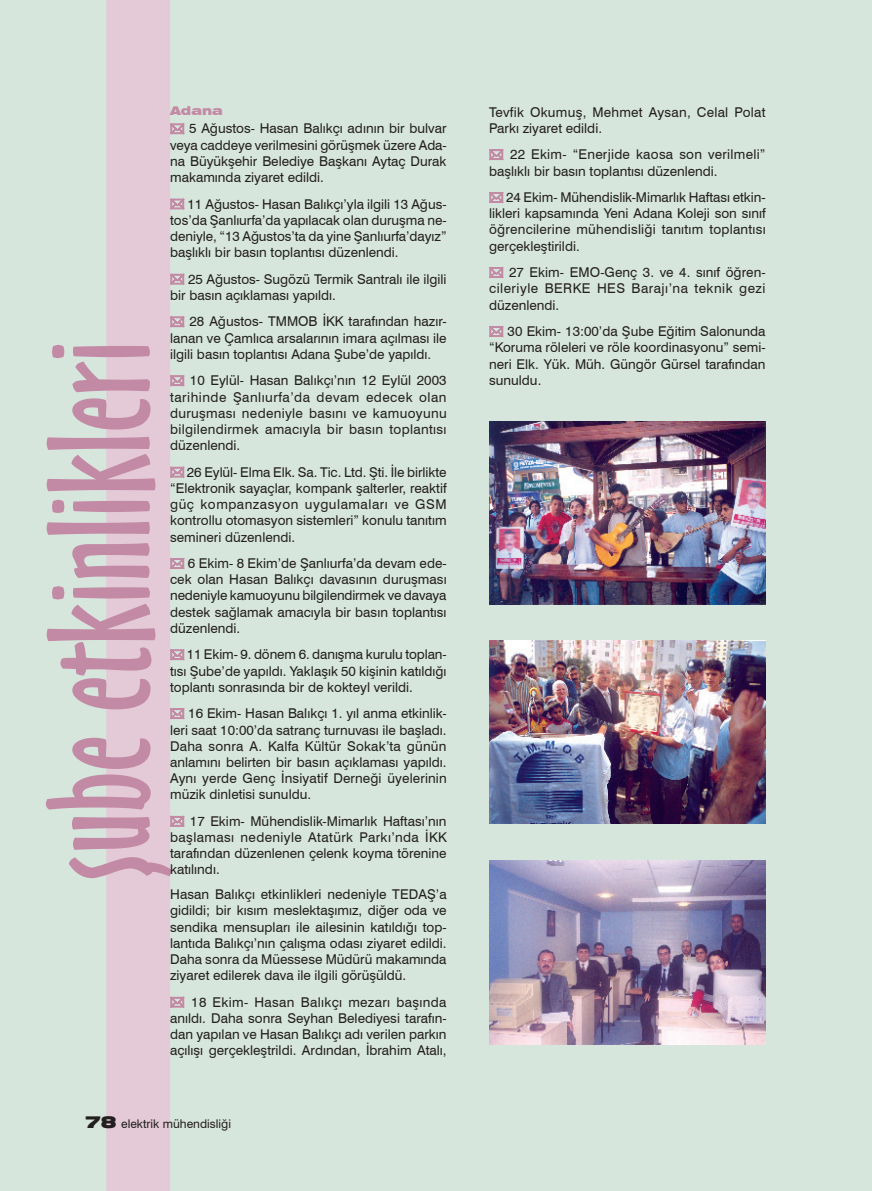
<style>
.page{position:relative;width:872px;height:1191px;background:#d7e6dc}
.page>*{position:absolute;margin:0;border:0;box-sizing:border-box;transform-origin:0 0}
.t1{font:135px "Oz Handicraft BT";color:#c38aa5}
.Paragraph_Style_Body{font:13.5px/16.2px "Swiss 721 BT";color:#231f20;text-align:justify}
.Paragraph_Style_Body-2{font:13.5px/16.2px "Swiss 721 BT";letter-spacing:.02em;color:#231f20}
.t2{font:12px "Swiss 721 BT";color:#231f20}
.Paragraph_Style_Subhead1{font:900 expanded 12px "Swiss 721 BT";color:#c38aa5}
.s1{font-weight:900;font-stretch:expanded;font-size:16.5px}
</style>
<div class="page">
<div style="left:107px;top:1px;width:62px;height:1189px;background:#e4cad6"></div>
<div style="left:106px;top:0;width:64px;height:1191px;border:2px solid #e4cad6"></div>
<svg style="left:168px;top:121px;width:17px;height:16px"></svg>
<svg style="left:168px;top:196px;width:17px;height:16px"></svg>
<svg style="left:168px;top:271px;width:17px;height:16px"></svg>
<svg style="left:168px;top:314px;width:17px;height:15px"></svg>
<svg style="left:168px;top:373px;width:17px;height:15px"></svg>
<svg style="left:168px;top:464px;width:17px;height:16px"></svg>
<svg style="left:168px;top:556px;width:17px;height:15px"></svg>
<svg style="left:168px;top:647px;width:17px;height:15px"></svg>
<svg style="left:168px;top:706px;width:17px;height:15px"></svg>
<svg style="left:168px;top:813px;width:17px;height:16px"></svg>
<svg style="left:168px;top:994px;width:17px;height:15px"></svg>
<svg style="left:489px;top:149px;width:15px;height:12px"></svg>
<svg style="left:489px;top:191px;width:15px;height:12px"></svg>
<svg style="left:489px;top:267px;width:15px;height:12px"></svg>
<svg style="left:489px;top:326px;width:15px;height:11px"></svg>
<img style="left:489px;top:421px;width:276px;height:183px">
<img style="left:489px;top:641px;width:276px;height:183px">
<img style="left:489px;top:860px;width:276px;height:184px">
<p class="Paragraph_Style_Subhead1" style="left:170px;top:104px;width:54px">Adana</p>
<p class="Paragraph_Style_Body" style="left:170px;top:120px;width:278px;text-indent:19px">5 Ağustos- Hasan Balıkçı adının bir bulvar veya caddeye verilmesini görüşmek üzere Ada&shy;na Büyükşehir Belediye Başkanı Aytaç Durak makamında ziyaret edildi.</p>
<p class="Paragraph_Style_Body" style="left:170px;top:196px;width:278px;text-indent:17px">11 Ağustos- Hasan Balıkçı’yla ilgili 13 Ağus&shy;tos’da Şanlıurfa’da yapılacak olan duruşma ne&shy;deniyle, “13 Ağustos’ta da yine Şanlıurfa’dayız” başlıklı bir basın toplantısı düzenlendi.</p>
<p class="Paragraph_Style_Body" style="left:170px;top:271px;width:278px;text-indent:18px">25 Ağustos- Sugözü Termik Santralı ile ilgili bir basın açıklaması yapıldı.</p>
<p class="Paragraph_Style_Body" style="left:170px;top:313px;width:278px;text-indent:19px">28 Ağustos- TMMOB İKK tarafından hazır&shy;lanan ve Çamlıca arsalarının imara açılması ile ilgili basın toplantısı Adana Şube’de yapıldı.</p>
<p class="Paragraph_Style_Body" style="left:170px;top:372px;width:278px;text-indent:20px">10 Eylül- Hasan Balıkçı’nın 12 Eylül 2003 tarihinde Şanlıurfa’da devam edecek olan duruşması nedeniyle basını ve kamuoyunu bilgilendirmek amacıyla bir basın toplantısı düzenlendi.</p>
<p class="Paragraph_Style_Body" style="left:170px;top:464px;width:278px;text-indent:17px">26 Eylül- Elma Elk. Sa. Tic. Ltd. Şti. İle birlikte “Elektronik sayaçlar, kompank şalterler, reaktif güç kompanzasyon uygulamaları ve GSM kontrollu otomasyon sistemleri” konulu tanıtım semineri düzenlendi.</p>
<p class="Paragraph_Style_Body" style="left:170px;top:555px;width:278px;text-indent:18px">6 Ekim- 8 Ekim’de Şanlıurfa’da devam ede&shy;cek olan Hasan Balıkçı davasının duruşması nedeniyle kamuoyunu bilgilendirmek ve davaya destek sağlamak amacıyla bir basın toplantısı düzenlendi.</p>
<p class="Paragraph_Style_Body" style="left:170px;top:646px;width:278px;text-indent:17px">11 Ekim- 9. dönem 6. danışma kurulu toplan&shy;tısı Şube’de yapıldı. Yaklaşık 50 kişinin katıldığı toplantı sonrasında bir de kokteyl verildi.</p>
<p class="Paragraph_Style_Body" style="left:170px;top:705px;width:278px;text-indent:18px">16 Ekim- Hasan Balıkçı 1. yıl anma etkinlik&shy;leri saat 10:00’da satranç turnuvası ile başladı.<br>Daha sonra A. Kalfa Kültür Sokak’ta günün anlamını belirten bir basın açıklaması yapıldı.<br>Aynı yerde Genç İnsiyatif Derneği üyelerinin müzik dinletisi sunuldu.</p>
<p class="Paragraph_Style_Body" style="left:170px;top:813px;width:278px;text-indent:20px">17 Ekim- Mühendislik-Mimarlık Haftası’nın başlaması nedeniyle Atatürk Parkı’nda İKK tarafından düzenlenen çelenk koyma törenine katılındı.</p>
<p class="Paragraph_Style_Body" style="left:170px;top:886px;width:278px">Hasan Balıkçı etkinlikleri nedeniyle TEDAŞ’a gidildi; bir kısım meslektaşımız, diğer oda ve sendika mensupları ile ailesinin katıldığı top&shy;lantıda Balıkçı’nın çalışma odası ziyaret edildi.<br>Daha sonra da Müessese Müdürü makamında ziyaret edilerek dava ile ilgili görüşüldü.</p>
<p class="Paragraph_Style_Body" style="left:170px;top:993px;width:278px;text-indent:21px">18 Ekim- Hasan Balıkçı mezarı başında anıldı. Daha sonra Seyhan Belediyesi tarafın&shy;dan yapılan ve Hasan Balıkçı adı verilen parkın açılışı gerçekleştrildi. Ardından, İbrahim Atalı,</p>
<p class="t1" style="left:22px;top:880px;width:541px;rotate:-90deg">şube etkinlikleri</p>
<p class="t2" style="left:85px;top:1116px;width:147px"><span class="s1">78</span> elektrik mühendisliği</p>
<p class="Paragraph_Style_Body-2" style="left:489px;top:104px;width:278px">Tevfik Okumuş, Mehmet Aysan, Celal Polat<br>Parkı ziyaret edildi.</p>
<p class="Paragraph_Style_Body" style="left:489px;top:146px;width:278px;text-indent:21px">22 Ekim- “Enerjide kaosa son verilmeli” başlıklı bir basın toplantısı düzenlendi.</p>
<p class="Paragraph_Style_Body" style="left:489px;top:189px;width:278px;text-indent:17px">24 Ekim- Mühendislik-Mimarlık Haftası etkin&shy;likleri kapsamında Yeni Adana Koleji son sınıf öğrencilerine mühendisliği tanıtım toplantısı gerçekleştirildi.</p>
<p class="Paragraph_Style_Body" style="left:489px;top:264px;width:278px;text-indent:20px">27 Ekim- EMO-Genç 3. ve 4. sınıf öğren&shy;cileriyle BERKE HES Barajı’na teknik gezi düzenlendi.</p>
<p class="Paragraph_Style_Body" style="left:489px;top:323px;width:278px;text-indent:18px">30 Ekim- 13:00’da Şube Eğitim Salonunda “Koruma röleleri ve röle koordinasyonu” semi&shy;neri Elk. Yük. Müh. Güngör Gürsel tarafından sunuldu.</p>
</div>
